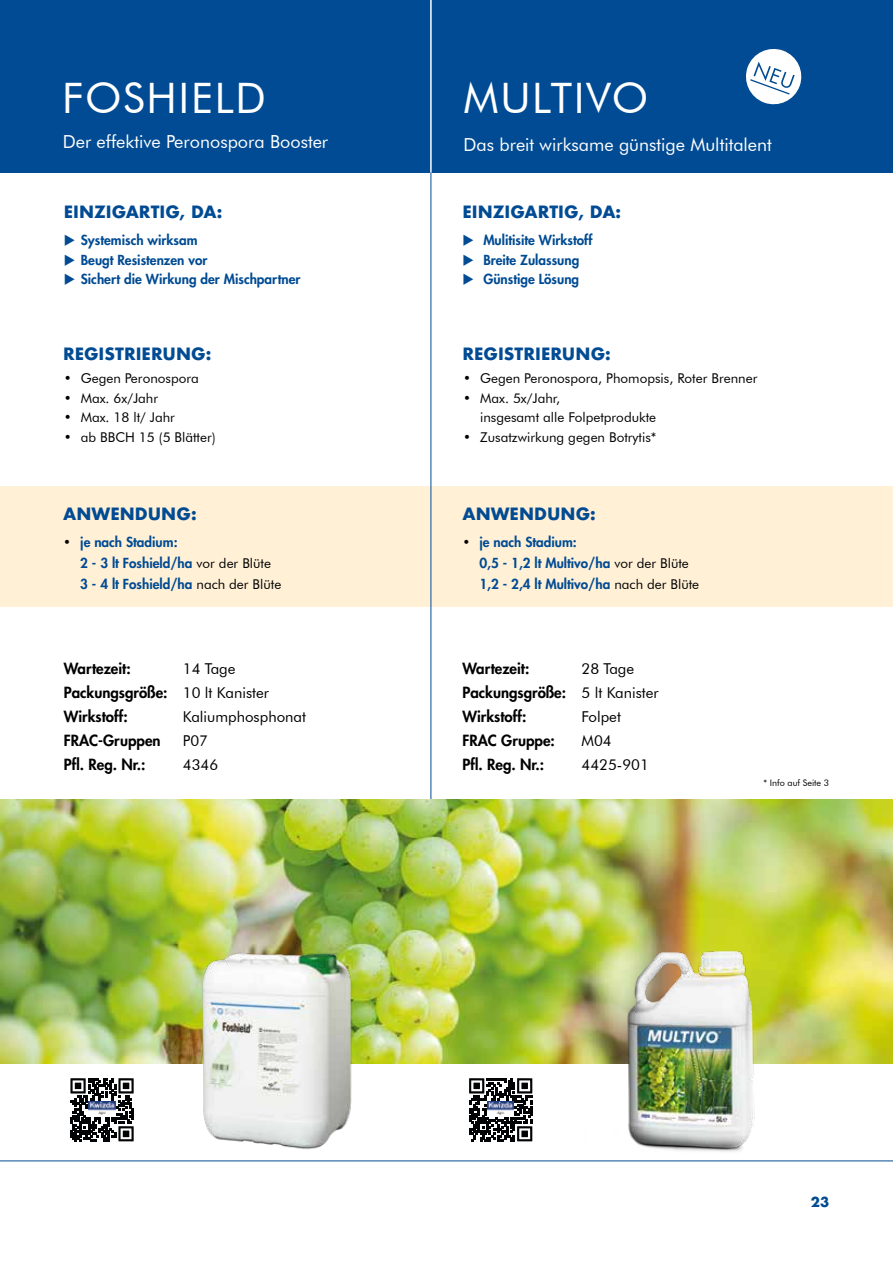
<style>
.page{position:relative;width:893px;height:1263px;background:#fff}
.page>*{position:absolute;margin:0;border:0;box-sizing:border-box;transform-origin:0 0}
.t1{font:42px "Futura BT";letter-spacing:.04em;color:#fff}
.t2{font:18px "Futura BT";color:#fff}
.t3{font:700 16.5px "Futura";color:#004b93}
.t4{font:800 15px/24px "Futura Std";color:#000}
.t5{font:15px "Futura BT";color:#000}
.t6{font:800 13.5px/21px "Futura Std";color:#004b93}
.t7{font:13.5px/19.5px "Futura BT";color:#000}
.t8{font:700 13.5px "Futura";color:#004b93}
.t9{font:9px "Futura BT";color:#000}
.s1{font-family:"Futura BT";font-weight:400;color:#000}
.s2{font-family:"Futura BT";font-weight:400}
</style>
<div class="page">
<div style="left:0;top:0;width:893px;height:173px;background:#004b93"></div>
<hr style="left:431px;top:0;width:1px;height:173px;background:#fff">
<hr style="left:0;top:1160px;width:893px;height:1px;background:#004b93">
<div style="left:0;top:486px;width:893px;height:121px;background:#fff0d6"></div>
<hr style="left:431px;top:173px;width:1px;height:737px;background:#004b93">
<img style="left:0;top:799px;width:893px;height:264px">
<img style="left:188px;top:931px;width:182px;height:219px">
<img style="left:558px;top:919px;width:219px;height:233px">
<svg style="left:70px;top:1078px;width:64px;height:63px"></svg>
<img style="left:89px;top:1102px;width:26px;height:14px">
<svg style="left:469px;top:1078px;width:63px;height:63px"></svg>
<img style="left:487px;top:1102px;width:27px;height:14px">
<svg style="left:746px;top:49px;width:56px;height:56px"></svg>
<h1 class="t1" style="left:62px;top:72px;width:205px">FOSHIELD</h1>
<h1 class="t1" style="left:463px;top:73px;width:186px">MULTIVO</h1>
<h2 class="t2" style="left:463px;top:133px;width:310px">Das breit wirksame günstige Multitalent</h2>
<h2 class="t2" style="left:63px;top:131px;width:267px">Der effektive Peronospora Booster</h2>
<p class="t3" style="left:64px;top:200px;width:160px">EINZIGARTIG, DA:</p>
<p class="t3" style="left:463px;top:200px;width:160px">EINZIGARTIG, DA:</p>
<p class="t6" style="left:64px;top:230px;width:135px">◆ Systemisch wirksam</p>
<p class="t6" style="left:64px;top:249px;width:145px">◆ Beugt Resistenzen vor</p>
<p class="t6" style="left:64px;top:269px;width:238px">◆ Sichert die Wirkung der Mischpartner</p>
<p class="t6" style="left:462px;top:230px;width:132px">◆ Mulitisite Wirkstoff</p>
<p class="t6" style="left:462px;top:249px;width:118px">◆ Breite Zulassung</p>
<p class="t6" style="left:462px;top:269px;width:118px">◆ Günstige Lösung</p>
<p class="t3" style="left:63px;top:341px;width:150px">REGISTRIERUNG:</p>
<p class="t3" style="left:462px;top:341px;width:150px">REGISTRIERUNG:</p>
<p class="t7" style="left:64px;top:369px;width:137px">• Gegen Peronospora</p>
<p class="t7" style="left:64px;top:388px;width:96px">• Max. 6x/Jahr</p>
<p class="t7" style="left:64px;top:408px;width:113px">• Max. 18 lt/ Jahr</p>
<p class="t7" style="left:64px;top:427px;width:153px">• ab BBCH 15 (5 Blätter)</p>
<p class="t7" style="left:463px;top:369px;width:296px">• Gegen Peronospora, Phomopsis, Roter Brenner</p>
<p class="t7" style="left:480px;top:388px;width:177px;text-indent:-17px">• Max. 5x/Jahr,<br>insgesamt alle Folpetprodukte</p>
<p class="t7" style="left:463px;top:427px;width:195px">• Zusatzwirkung gegen Botrytis*</p>
<p class="t3" style="left:63px;top:502px;width:135px">ANWENDUNG:</p>
<p class="t3" style="left:462px;top:502px;width:135px">ANWENDUNG:</p>
<p class="t6" style="left:80px;top:532px;width:203px;text-indent:-17px"><span class="s1">•</span> je nach Stadium:<br>2 - 3 lt Foshield/ha <span class="s1">vor der Blüte<br></span>3 - 4 lt Foshield/ha <span class="s1">nach der Blüte</span></p>
<p class="t6" style="left:479px;top:532px;width:221px;text-indent:-17px"><span class="s1">•</span> je nach Stadium:<br>0,5 - 1,2 lt Multivo/ha <span class="s1">vor der Blüte<br></span>1,2 - 2,4 lt Multivo/ha <span class="s1">nach der Blüte</span></p>
<p class="t4" style="left:64px;top:656px;width:68px">Wartezeit:</p>
<p class="t5" style="left:183px;top:659px;width:54px">14 Tage</p>
<p class="t4" style="left:64px;top:680px;width:207px">Packungsgröße: <span class="s2">10 lt Kanister<br></span>Wirkstoff:</p>
<p class="t5" style="left:183px;top:707px;width:125px">Kaliumphosphonat</p>
<p class="t4" style="left:462px;top:656px;width:68px">Wartezeit:</p>
<p class="t5" style="left:581px;top:659px;width:54px">28 Tage</p>
<p class="t4" style="left:462px;top:680px;width:198px">Packungsgröße: <span class="s2">5 lt Kanister<br></span>Wirkstoff:</p>
<p class="t5" style="left:581px;top:707px;width:41px">Folpet</p>
<p class="t4" style="left:64px;top:728px;width:98px">FRAC-Gruppen</p>
<p class="t5" style="left:183px;top:731px;width:27px">P07</p>
<p class="t4" style="left:64px;top:752px;width:83px">Pfl. Reg. Nr.:</p>
<p class="t5" style="left:183px;top:755px;width:37px">4346</p>
<p class="t4" style="left:462px;top:728px;width:94px">FRAC Gruppe:</p>
<p class="t5" style="left:581px;top:731px;width:32px">M04</p>
<p class="t4" style="left:462px;top:752px;width:83px">Pfl. Reg. Nr.:</p>
<p class="t5" style="left:581px;top:755px;width:69px">4425-901</p>
<p class="t9" style="left:763px;top:778px;width:67px">* Info auf Seite 3</p>
<p class="t8" style="left:811px;top:1192px;width:20px">23</p>
</div>
